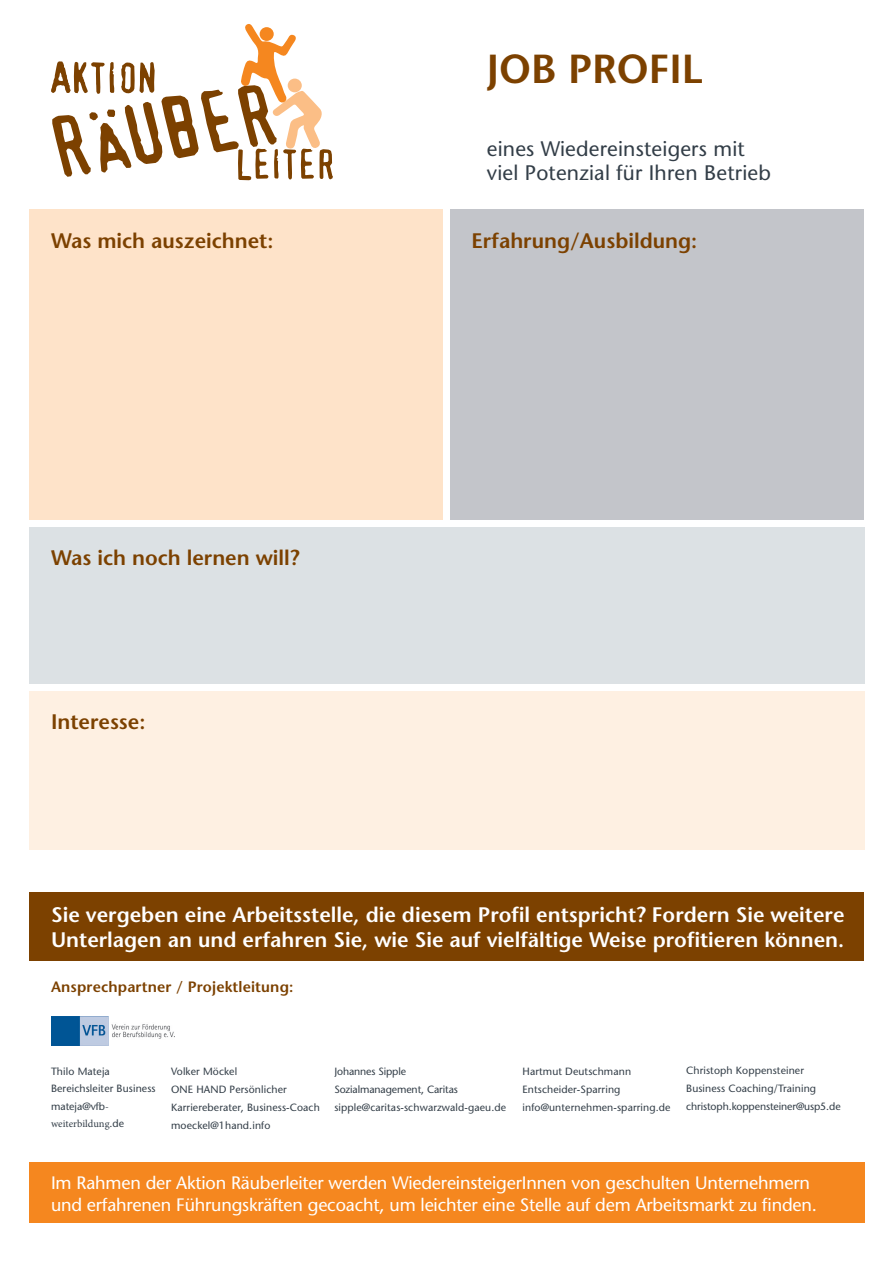
<style>
.page{position:relative;width:893px;height:1263px;background:#fff}
.page>*{position:absolute;margin:0;border:0;box-sizing:border-box;transform-origin:0 0}
.t1{font:600 40.5px "Stone Sans";color:#7c4100}
.t2{font:600 21px/25.2px "Stone Sans";color:#fff}
.t3{font:600 21px "Stone Sans";color:#7c4100}
.t4{font:21px/24px "Stone Sans";letter-spacing:.01em;color:#323d47}
.t5{font:18px/21.6px "Stone Sans";letter-spacing:-.01em;color:#fff}
.t6{font:600 15px "Stone Sans";letter-spacing:.01em;color:#7c4100}
.t7{font:10.5px/18px "Stone Sans";letter-spacing:.01em;color:#323d47}
.t8{font:10.5px/18px "Stone Sans";letter-spacing:-.01em;color:#323d47}
.t9{font:10.5px "Minion Pro";color:#323d47}
.s1{font-family:"Minion Pro"}
.s2{font-family:"Stone Sans"}
</style>
<div class="page">
<div style="left:29px;top:526px;width:835px;height:159px;background:#dce1e4"></div>
<div style="left:29px;top:691px;width:835px;height:158px;background:#fef0e2"></div>
<div style="left:29px;top:210px;width:414px;height:313px;background:#fee3c9"></div>
<div style="left:450px;top:210px;width:413px;height:313px;background:#c3c5ca"></div>
<div style="left:29px;top:892px;width:835px;height:68px;background:#7c4100"></div>
<div style="left:29px;top:1162px;width:835px;height:61px;background:#f5871f"></div>
<svg style="left:51px;top:24px;width:282px;height:156px"></svg>
<div style="left:26px;top:520px;width:841px;height:6px;background:#fff"></div>
<img style="left:51px;top:1017px;width:123px;height:28px">
<h1 class="t1" style="left:487px;top:44px;width:218px">JOB PROFIL</h1>
<h2 class="t3" style="left:51px;top:228px;width:224px">Was mich auszeichnet:</h2>
<h2 class="t3" style="left:51px;top:544px;width:250px">Was ich noch lernen will?</h2>
<h2 class="t3" style="left:51px;top:709px;width:96px">Interesse:</h2>
<h2 class="t4" style="left:487px;top:137px;width:285px">eines Wiedereinsteigers mit viel Potenzial für Ihren Betrieb</h2>
<h2 class="t3" style="left:471px;top:228px;width:227px">Erfahrung/Ausbildung:</h2>
<h2 class="t2" style="left:51px;top:902px;width:795px">Sie vergeben eine Arbeitsstelle, die diesem Profil entspricht? Fordern Sie weitere<br>Unterlagen an und erfahren Sie, wie Sie auf vielfältige Weise profitieren können.</h2>
<h3 class="t6" style="left:51px;top:977px;width:244px">Ansprechpartner / Projektleitung:</h3>
<p class="t7" style="left:51px;top:1062px;width:106px">Thilo Mateja<br>Bereichsleiter Business mateja@vfb<span class="s1">-</span></p>
<p class="t9" style="left:51px;top:1117px;width:75px">weiterbildung<span class="s2">.de</span></p>
<p class="t7" style="left:171px;top:1062px;width:150px">Volker Möckel<br>ONE HAND Persönlicher<br>Karriereberater, Business-Coach moeckel@1hand.info</p>
<p class="t8" style="left:334px;top:1062px;width:173px">Johannes Sipple<br>Sozialmanagement, Caritas sipple@caritas-schwarzwald-gaeu.de</p>
<p class="t7" style="left:686px;top:1062px;width:156px">Christoph Koppensteiner<br>Business Coaching/Training christoph.koppensteiner@usp5.de</p>
<p class="t7" style="left:522px;top:1062px;width:150px">Hartmut Deutschmann<br>Entscheider-Sparring info@unternehmen-sparring.de</p>
<h3 class="t5" style="left:51px;top:1172px;width:767px">Im Rahmen der Aktion Räuberleiter werden WiedereinsteigerInnen von geschulten Unternehmern und erfahrenen Führungskräften gecoacht, um leichter eine Stelle auf dem Arbeitsmarkt zu finden.</h3>
</div>
